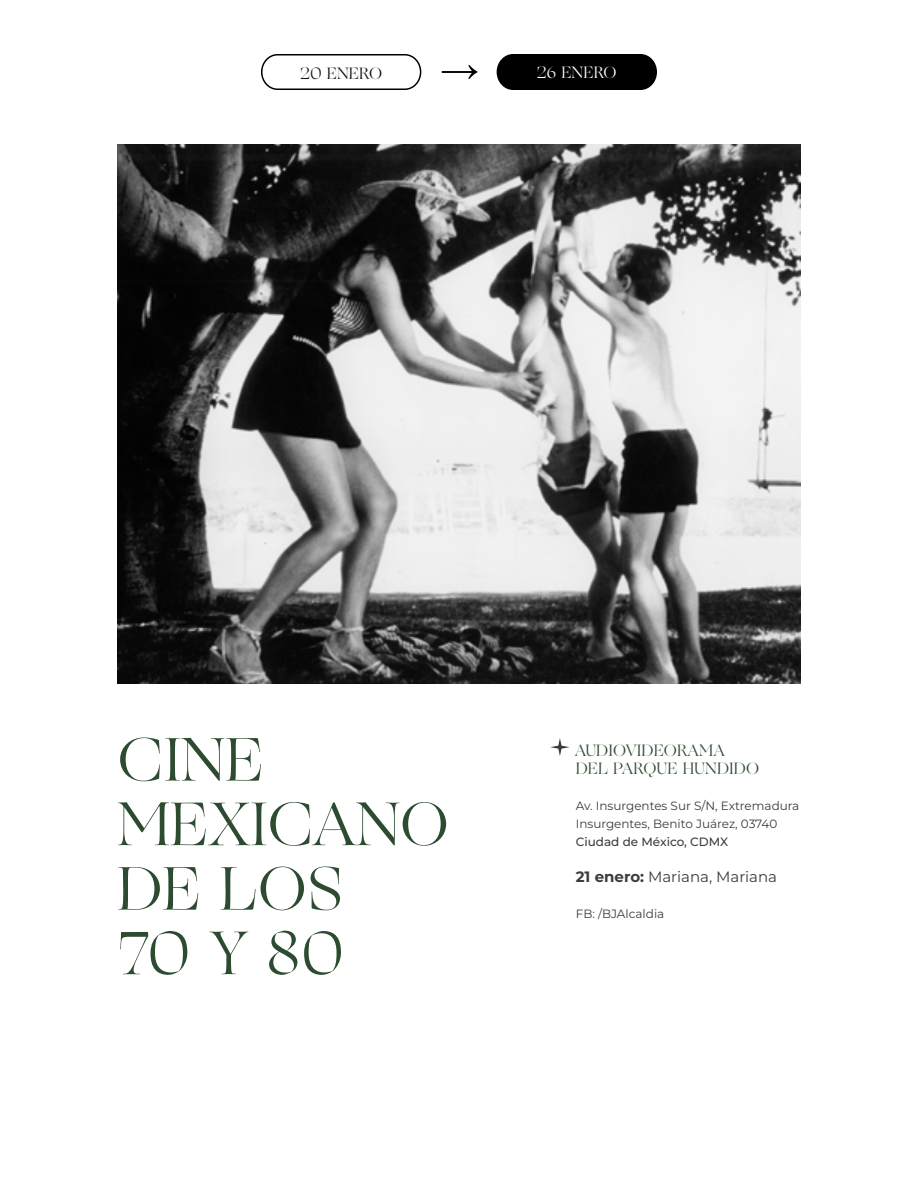
<style>
.page{position:relative;width:918px;height:1188px;background:#fff}
.page>*{position:absolute;margin:0;border:0;box-sizing:border-box;transform-origin:0 0}
.t1{font:61.5px/64.5px "Ogg";color:#2d4b31}
.t2{font:16.5px/18px "Ogg";color:#2d4b31}
.t3{font:16.5px "Ogg";color:#12110c}
.t4{font:16.5px "Ogg";color:#fff}
.t5{font:15px "Montserrat";color:#3c3c3b}
.t6{font:12px/18px "Montserrat";color:#3c3c3b}
.t7{font:500 12px "Montserrat";color:#3c3c3b}
.s1{font-weight:700}
</style>
<div class="page">
<div style="left:261px;top:54px;width:160px;height:36px;border:2px solid #000;border-radius:16px"></div>
<div style="left:497px;top:55px;width:159px;height:34px;background:#000;border-radius:16px"></div>
<div style="left:497px;top:54px;width:160px;height:36px;border:2px solid #000;border-radius:16px"></div>
<svg style="left:442px;top:65px;width:35px;height:14px"></svg>
<svg style="left:550px;top:738px;width:20px;height:18px"></svg>
<img style="left:117px;top:144px;width:684px;height:540px">
<h2 class="t3" style="left:300px;top:62px;width:83px">20 ENERO</h2>
<h2 class="t4" style="left:537px;top:61px;width:81px">26 ENERO</h2>
<h1 class="t1" style="left:117px;top:728px;width:333px">CINE<br>MEXICANO<br>DE LOS<br>70 Y 80</h1>
<h2 class="t2" style="left:575px;top:741px;width:186px">AUDIOVIDEORAMA<br>DEL PARQUE HUNDIDO</h2>
<p class="t6" style="left:576px;top:796px;width:225px">Av. Insurgentes Sur S/N, Extremadura<br>Insurgentes, Benito Juárez, 03740</p>
<p class="t7" style="left:576px;top:834px;width:154px">Ciudad de México, CDMX</p>
<p class="t5" style="left:576px;top:867px;width:203px"><span class="s1">21 enero:</span> Mariana, Mariana</p>
<p class="t6" style="left:576px;top:904px;width:90px">FB: /BJAlcaldia</p>
</div>
